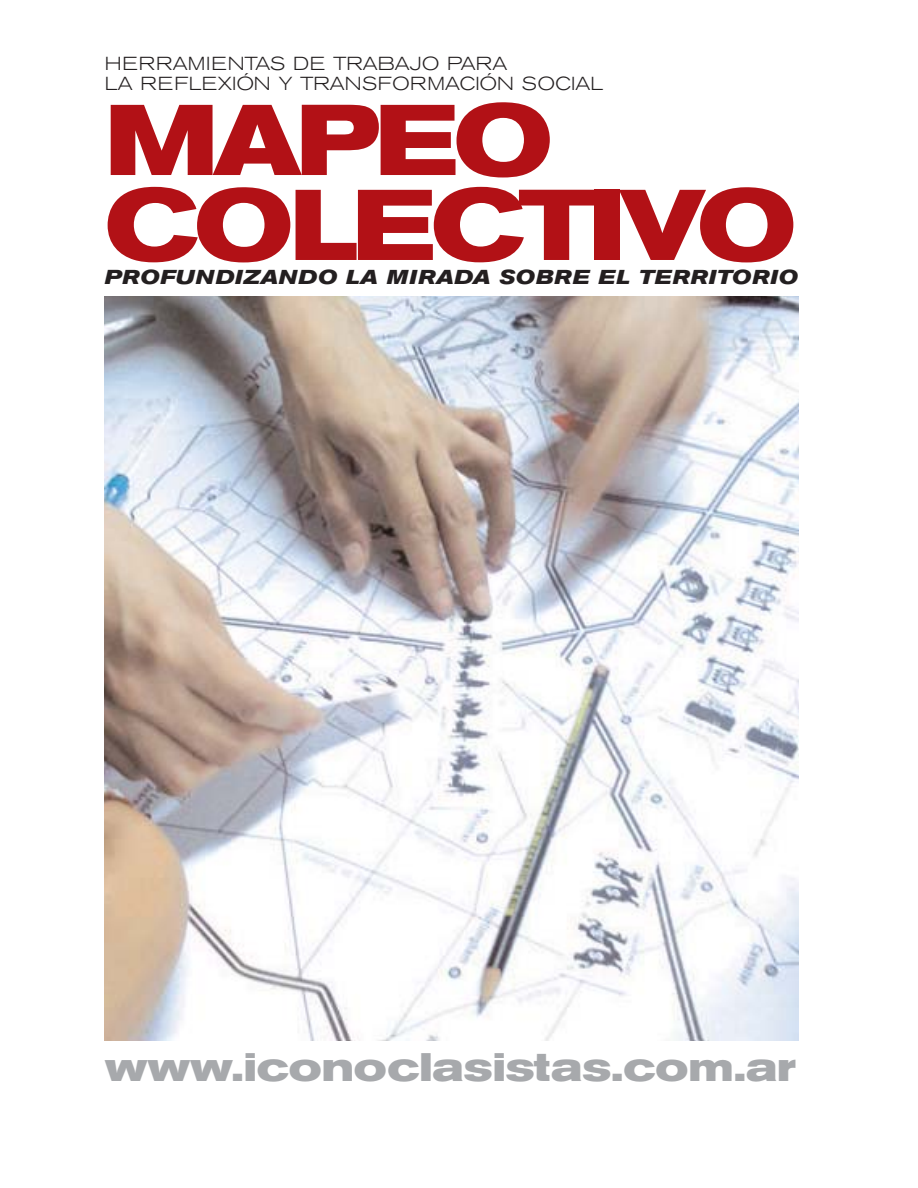
<style>
.page{position:relative;width:918px;height:1188px;background:#fff}
.page>*{position:absolute;margin:0;border:0;box-sizing:border-box;transform-origin:0 0}
.t1{font:700 expanded 99.3px/84.9px "Akzidenz Grotesk BE";letter-spacing:-.06em;color:#b21116}
.t2{font:700 expanded 39.45px "Akzidenz Grotesk BE";color:#a7a9ac}
.t3{font:italic 700 expanded 19.95px "Akzidenz Grotesk BE";letter-spacing:.03em;color:#231f20}
.t4{font:300 expanded 18.75px/20.1px "Akzidenz Grotesk BE";letter-spacing:.005em;color:#231f20}
</style>
<div class="page">
<img style="left:105px;top:297px;width:694px;height:743px">
<p class="t4" style="left:105px;top:55px;width:500px">HERRAMIENTAS DE TRABAJO PARA<br>LA REFLEXIÓN Y TRANSFORMACIÓN SOCIAL</p>
<h1 class="t1" style="left:105px;top:107px;width:693px">MAPEO<br>COLECTIVO</h1>
<p class="t3" style="left:105px;top:270px;width:695px">PROFUNDIZANDO LA MIRADA SOBRE EL TERRITORIO</p>
<h2 class="t2" style="left:105px;top:1053px;width:692px">www.iconoclasistas.com.ar</h2>
</div>
